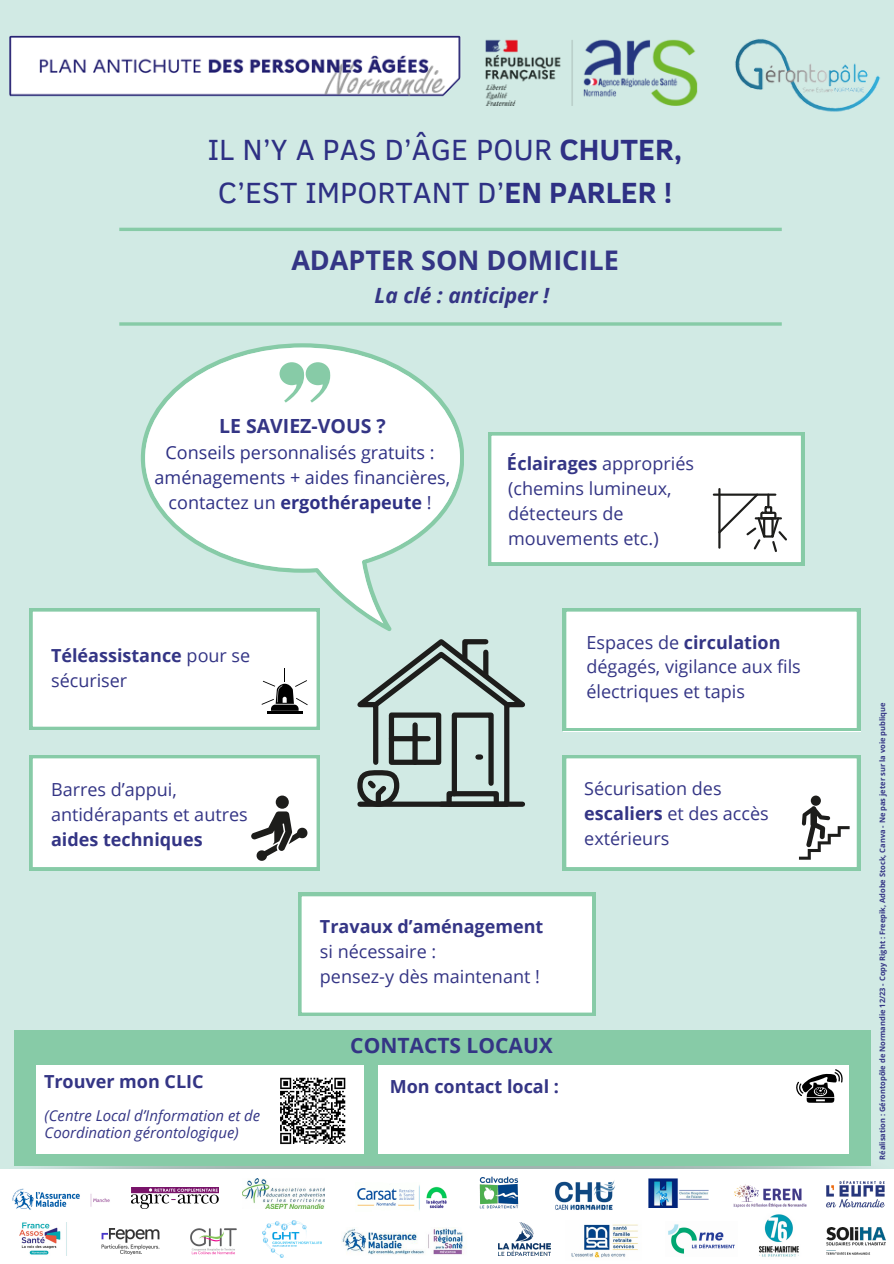
<style>
.page{position:relative;width:894px;height:1264px;background:#fff}
.page>*{position:absolute;margin:0;border:0;box-sizing:border-box;transform-origin:0 0}
.t1{font:30px/42.8px "Clear Sans";color:#2e3084;text-align:center}
.t2{font:700 27px "Open Sans";color:#343585}
.t3{font:italic 700 21px "Open Sans";color:#343585}
.t4{font:700 21px "Open Sans";color:#343585}
.t5{font:700 19.5px "Open Sans";color:#343585}
.t6{font:18px/24.8px "Open Sans";color:#343585}
.t7{font:18px/24.8px "Open Sans";color:#2e3084;text-align:center}
.t8{font:700 18px "Open Sans";color:#343585}
.t9{font:italic 15px/16.8px "Open Sans";color:#343585}
.t10{font:700 7.5px "Open Sans";color:#343585}
.s1{font-weight:700}
</style>
<div class="page">
<div style="left:0;top:0;width:893px;height:1263px;background:#d1eae4"></div>
<div style="left:0;top:1169px;width:893px;height:94px;background:#fff"></div>
<img style="left:9px;top:35px;width:871px;height:77px">
<svg style="left:357px;top:639px;width:168px;height:167px"></svg>
<svg style="left:298px;top:893px;width:297px;height:122px;background:#f5fbf8"></svg>
<svg style="left:562px;top:608px;width:297px;height:123px;background:#f5faf7"></svg>
<svg style="left:562px;top:755px;width:297px;height:115px;background:#f0f5f3"></svg>
<svg style="left:488px;top:432px;width:316px;height:133px;background:#f2f6f4"></svg>
<svg style="left:29px;top:755px;width:291px;height:115px;background:#eef3f0"></svg>
<svg style="left:119px;top:322px;width:662px;height:4px;background:#92cfb0"></svg>
<hr style="left:119px;top:228px;width:662px;height:3px;background:#87cba7">
<svg style="left:141px;top:343px;width:323px;height:288px"></svg>
<svg style="left:145px;top:347px;width:315px;height:276px;fill:#fff"></svg>
<svg style="left:279px;top:362px;width:52px;height:40px;background:#c0e3d1"></svg>
<svg style="left:29px;top:608px;width:291px;height:121px;background:#f1f6f4"></svg>
<img style="left:20px;top:1222px;width:47px;height:33px">
<img style="left:826px;top:1227px;width:59px;height:28px">
<img style="left:262px;top:1220px;width:60px;height:37px">
<img style="left:759px;top:1214px;width:40px;height:43px">
<img style="left:571px;top:1224px;width:67px;height:34px">
<img style="left:243px;top:1178px;width:82px;height:30px">
<img style="left:479px;top:1176px;width:40px;height:33px">
<img style="left:357px;top:1185px;width:90px;height:26px">
<img style="left:12px;top:1188px;width:98px;height:22px">
<img style="left:341px;top:1227px;width:124px;height:28px">
<img style="left:190px;top:1228px;width:46px;height:27px">
<img style="left:668px;top:1224px;width:67px;height:30px">
<img style="left:826px;top:1180px;width:59px;height:28px">
<img style="left:733px;top:1184px;width:74px;height:24px">
<img style="left:498px;top:1222px;width:52px;height:33px">
<img style="left:132px;top:1187px;width:86px;height:21px">
<img style="left:648px;top:1178px;width:60px;height:29px">
<img style="left:101px;top:1228px;width:59px;height:27px">
<img style="left:555px;top:1180px;width:60px;height:30px">
<div style="left:14px;top:1029px;width:856px;height:136px;background:#87cba7"></div>
<div style="left:378px;top:1064px;width:471px;height:89px;background:#fff"></div>
<div style="left:36px;top:1064px;width:328px;height:89px;background:#fff"></div>
<svg style="left:796px;top:1069px;width:47px;height:33px"></svg>
<img style="left:280px;top:1077px;width:66px;height:67px">
<p class="t1" style="left:208px;top:126px;width:476px">IL N’Y A PAS D’ÂGE POUR <span class="s1">CHUTER,<br></span>C’EST IMPORTANT D’<span class="s1">EN PARLER !</span></p>
<h3 class="t2" style="left:291px;top:241px;width:329px">ADAPTER SON DOMICILE</h3>
<h6 class="t3" style="left:374px;top:280px;width:176px">La clé : anticiper !</h6>
<h6 class="t5" style="left:219px;top:412px;width:168px">LE SAVIEZ-VOUS ?</h6>
<p class="t7" style="left:154px;top:440px;width:297px">Conseils personnalisés gratuits : aménagements + aides financières, contactez un <span class="s1">ergothérapeute</span> !</p>
<p class="t6" style="left:51px;top:642px;width:201px"><span class="s1">Téléassistance</span> pour se sécuriser</p>
<p class="t6" style="left:51px;top:776px;width:198px">Barres d’appui, antidérapants et autres <span class="s1">aides techniques</span></p>
<p class="t6" style="left:506px;top:451px;width:189px"><span class="s1">Éclairages</span> appropriés (chemins lumineux, détecteurs de mouvements etc.)</p>
<h1 class="t6" style="left:586px;top:629px;width:216px">Espaces de <span class="s1">circulation </span>dégagés, vigilance aux fils électriques et tapis</h1>
<h4 class="t6" style="left:584px;top:775px;width:186px">Sécurisation des <span class="s1">escaliers</span> et des accès extérieurs</h4>
<h2 class="t6" style="left:320px;top:913px;width:225px"><span class="s1">Travaux d’aménagement </span>si nécessaire :<br>pensez-y dès maintenant !</h2>
<p class="t4" style="left:350px;top:1030px;width:204px">CONTACTS LOCAUX</p>
<p class="t8" style="left:44px;top:1069px;width:161px">Trouver mon CLIC</p>
<p class="t8" style="left:389px;top:1073px;width:171px">Mon contact local :</p>
<p class="t9" style="left:45px;top:1106px;width:217px">(Centre Local d’Information et de<br>Coordination gérontologique)</p>
<p class="t10" style="left:876px;top:1159px;width:458px;rotate:-90deg">Réalisation : Gérontopôle de Normandie 12/23 - Copy Right : Freepik, Adobe Stock, Canva - Ne pas jeter sur la voie publique</p>
</div>
